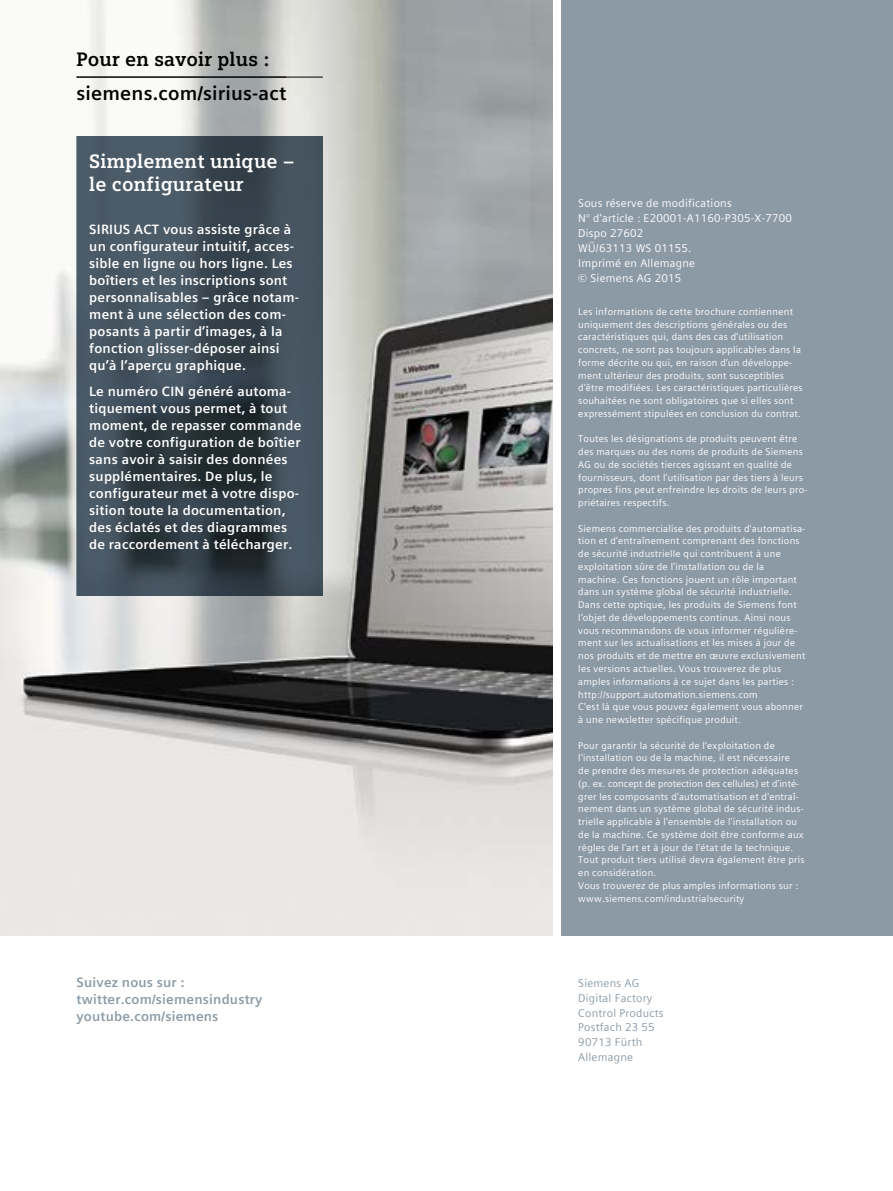
<style>
.page{position:relative;width:893px;height:1191px;background:#fff}
.page>*{position:absolute;margin:0;border:0;box-sizing:border-box;transform-origin:0 0}
.t1{font:700 19.5px/23.4px "Siemens Slab";letter-spacing:.01em;color:#fff}
.t2{font:700 19.5px "Siemens Sans Global";letter-spacing:.01em;color:#000}
.t3{font:700 19.5px "Siemens Slab";letter-spacing:.01em;color:#000}
.t4{font:700 13.5px/17px "Siemens Sans Global";letter-spacing:.015em;color:#fff}
.t5{font:700 13.5px/17px "Siemens Sans Global";letter-spacing:.015em;color:#8c9aa6}
.t6{font:11.25px/14.9px "Siemens Sans Global";letter-spacing:.02em;color:#fff}
.t7{font:11.25px/14.9px "Siemens Sans Global";letter-spacing:.02em;color:#8c9aa6}
.t8{font:9.75px/12.8px "Siemens Sans Global";letter-spacing:.025em;color:#fff}
</style>
<div class="page">
<img style="left:0;top:0;width:553px;height:935px">
<svg style="left:77px;top:136px;width:246px;height:459px;background:#3c4a55"></svg>
<div style="left:561px;top:0;width:332px;height:935px;background:#8c9aa6"></div>
<hr style="left:77px;top:77px;width:246px;height:1px;background:#000">
<h1 class="t3" style="left:77px;top:48px;width:194px">Pour en savoir plus :</h1>
<h1 class="t2" style="left:77px;top:78px;width:211px">siemens.com/sirius-act</h1>
<h1 class="t1" style="left:89px;top:149px;width:206px">Simplement unique – le configurateur</h1>
<p class="t4" style="left:89px;top:221px;width:211px">SIRIUS ACT vous assiste grâce à un configurateur intuitif, acces&shy;sible en ligne ou hors ligne. Les boîtiers et les inscriptions sont personnalisables – grâce notam&shy;ment à une sélection des com&shy;posants à partir d’images, à la fonction glisser-déposer ainsi qu’à l’aperçu graphique.</p>
<p class="t4" style="left:89px;top:382px;width:214px">Le numéro CIN généré automa&shy;tiquement vous permet, à tout moment, de repasser commande de votre configuration de boîtier sans avoir à saisir des données supplémentaires. De plus, le configurateur met à votre dispo&shy;sition toute la documentation, des éclatés et des diagrammes de raccordement à télécharger.</p>
<h2 class="t5" style="left:77px;top:973px;width:187px">Suivez nous sur : twitter.com/siemensindustry youtube.com/siemens</h2>
<p class="t6" style="left:578px;top:196px;width:215px">Sous réserve de modifications<br>N° d'article : E20001-A1160-P305-X-7700<br>Dispo 27602<br>WÜ/63113 WS 01155.<br>Imprimé en Allemagne<br>© Siemens AG 2015</p>
<p class="t8" style="left:578px;top:305px;width:226px">Les informations de cette brochure contiennent uniquement des descriptions générales ou des caractéristiques qui, dans des cas d’utilisation concrets, ne sont pas toujours applicables dans la forme décrite ou qui, en raison d’un développe&shy;ment ultérieur des produits, sont susceptibles d’être modifiées. Les caractéristiques particulières souhaitées ne sont obligatoires que si elles sont expressément stipulées en conclusion du contrat.</p>
<p class="t8" style="left:578px;top:432px;width:231px">Toutes les désignations de produits peuvent être des marques ou des noms de produits de Siemens AG ou de sociétés tierces agissant en qualité de fournisseurs, dont l'utilisation par des tiers à leurs propres fins peut enfreindre les droits de leurs pro&shy;priétaires respectifs.</p>
<p class="t8" style="left:578px;top:522px;width:229px">Siemens commercialise des produits d'automatisa&shy;tion et d'entraînement comprenant des fonctions de sécurité industrielle qui contribuent à une exploitation sûre de l'installation ou de la machine. Ces fonctions jouent un rôle important dans un système global de sécurité industrielle.<br>Dans cette optique, les produits de Siemens font l’objet de développements continus. Ainsi nous vous recommandons de vous informer régulière&shy;ment sur les actualisations et les mises à jour de nos produits et de mettre en œuvre exclusivement les versions actuelles. Vous trouverez de plus amples informations à ce sujet dans les parties : http://support.automation.siemens.com<br>C'est là que vous pouvez également vous abonner à une newsletter spécifique produit.</p>
<p class="t8" style="left:578px;top:739px;width:228px">Pour garantir la sécurité de l'exploitation de l'installation ou de la machine, il est nécessaire<br>de prendre des mesures de protection adéquates (p. ex. concept de protection des cellules) et d'inté&shy;grer les composants d'automatisation et d'entraî&shy;nement dans un système global de sécurité indus&shy;trielle applicable à l'ensemble de l'installation ou de la machine. Ce système doit être conforme aux règles de l'art et à jour de l'état de la technique.<br>Tout produit tiers utilisé devra également être pris en considération.<br>Vous trouverez de plus amples informations sur : www.siemens.com/industrialsecurity</p>
<p class="t7" style="left:578px;top:975px;width:87px">Siemens AG<br>Digital Factory<br>Control Products<br>Postfach 23 55<br>90713 Fürth<br>Allemagne</p>
</div>
